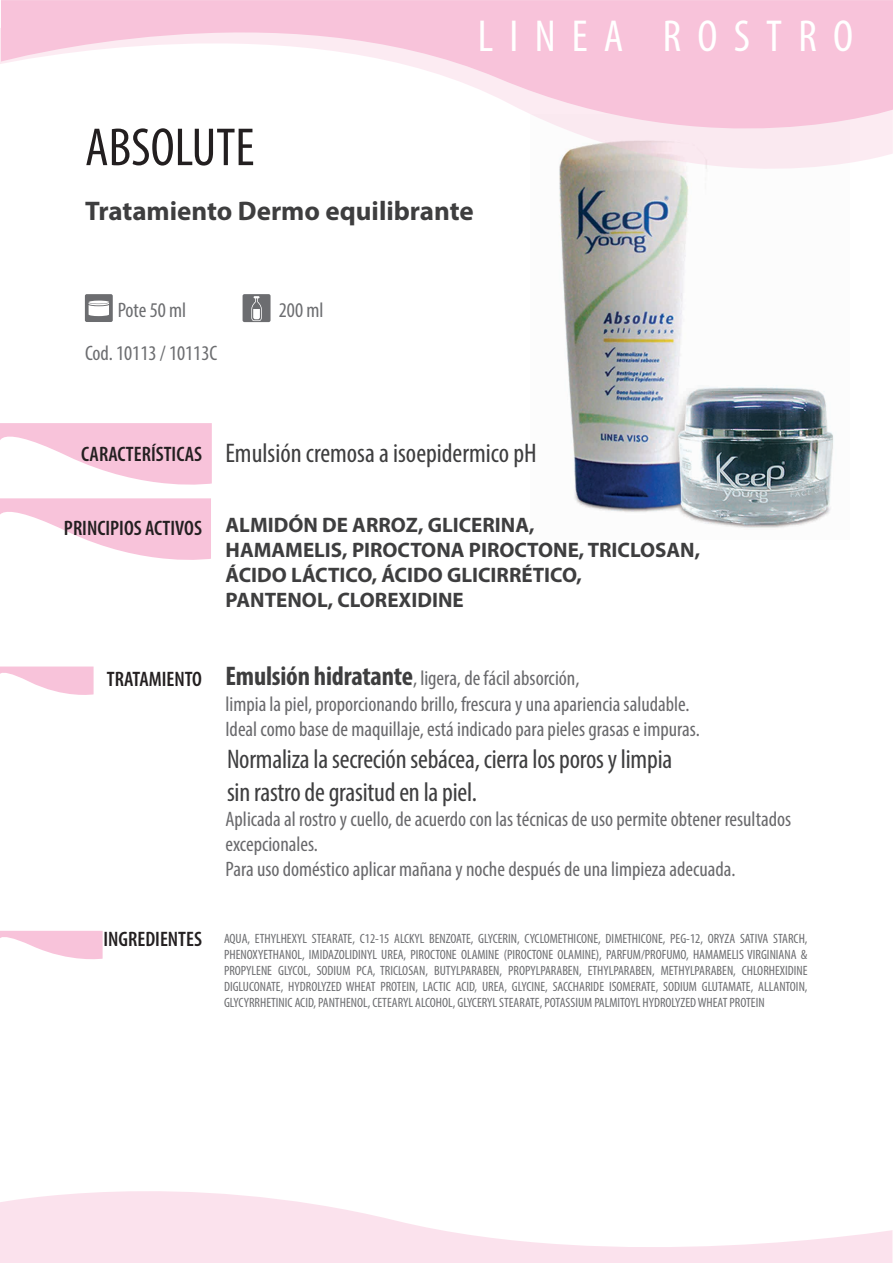
<style>
.page{position:relative;width:893px;height:1263px;background:#fff}
.page>*{position:absolute;margin:0;border:0;box-sizing:border-box;transform-origin:0 0}
.t1{font:condensed 54px "Myriad Pro";color:#231f20}
.t2{font:condensed 45px "Myriad Pro";letter-spacing:.36em;color:#fff}
.t3{font:condensed 27px/32.4px "Myriad Pro";letter-spacing:-.01em;color:#3e3e3f}
.t4{font:700 27px "Myriad Pro";color:#3e3e3f}
.t5{font:condensed 21px/25.2px "Myriad Pro";color:#69696c}
.t6{font:700 21px/25.2px "Myriad Pro";color:#3e3e3f}
.t7{font:600 condensed 21px "Myriad Pro";color:#231f20}
.t8{font:condensed 21px "Myriad Pro";color:#6c6d70}
.t9{font:condensed 13.5px/16.2px "Myriad Pro";color:#6c6d70;text-align:justify}
.s1{font-weight:700;font-size:27px;color:#3e3e3f}
</style>
<div class="page">
<svg style="left:0;top:423px;width:212px;height:137px"></svg>
<svg style="left:0;top:666px;width:94px;height:29px"></svg>
<svg style="left:0;top:930px;width:103px;height:30px"></svg>
<svg style="left:0;top:1191px;width:892px;height:72px;fill:#fbe2ed"></svg>
<img style="left:559px;top:169px;width:275px;height:359px">
<svg style="left:1px;top:0;width:892px;height:169px"></svg>
<svg style="left:85px;top:294px;width:28px;height:28px"></svg>
<svg style="left:243px;top:294px;width:28px;height:28px"></svg>
<h1 class="t1" style="left:85px;top:115px;width:171px">ABSOLUTE</h1>
<h2 class="t2" style="left:478px;top:9px;width:377px">LINEA ROSTRO</h2>
<h3 class="t4" style="left:85px;top:193px;width:390px">Tratamiento Dermo equilibrante</h3>
<h3 class="t8" style="left:118px;top:297px;width:70px">Pote 50 ml</h3>
<h3 class="t8" style="left:279px;top:297px;width:46px">200 ml</h3>
<h3 class="t8" style="left:85px;top:340px;width:134px">Cod. 10113 / 10113C</h3>
<h3 class="t7" style="left:81px;top:443px;width:122px">CARACTERÍSTICAS</h3>
<h3 class="t3" style="left:226px;top:436px;width:313px">Emulsión cremosa a isoepidermico pH</h3>
<h3 class="t7" style="left:64px;top:516px;width:140px">PRINCIPIOS ACTIVOS</h3>
<h3 class="t6" style="left:226px;top:511px;width:476px">ALMIDÓN DE ARROZ, GLICERINA,<br>HAMAMELIS, PIROCTONA PIROCTONE, TRICLOSAN, ÁCIDO LÁCTICO, ÁCIDO GLICIRRÉTICO,<br>PANTENOL, CLOREXIDINE</h3>
<h3 class="t7" style="left:107px;top:668px;width:97px">TRATAMIENTO</h3>
<h3 class="t5" style="left:226px;top:666px;width:476px"><span class="s1">Emulsión hidratante</span>, ligera, de fácil absorción,<br>limpia la piel, proporcionando brillo, frescura y una apariencia saludable.<br>Ideal como base de maquillaje, está indicado para pieles grasas e impuras.</h3>
<h3 class="t3" style="left:227px;top:743px;width:447px">Normaliza la secreción sebácea, cierra los poros y limpia sin rastro de grasitud en la piel.</h3>
<h3 class="t5" style="left:226px;top:806px;width:567px">Aplicada al rostro y cuello, de acuerdo con las técnicas de uso permite obtener resultados excepcionales.<br>Para uso doméstico aplicar mañana y noche después de una limpieza adecuada.</h3>
<h3 class="t7" style="left:104px;top:927px;width:100px">INGREDIENTES</h3>
<p class="t9" style="left:224px;top:930px;width:585px">AQUA, ETHYLHEXYL STEARATE, C12-15 ALCKYL BENZOATE, GLYCERIN, CYCLOMETHICONE, DIMETHICONE, PEG-12, ORYZA SATIVA STARCH, PHENOXYETHANOL, IMIDAZOLIDINYL UREA, PIROCTONE OLAMINE (PIROCTONE OLAMINE), PARFUM/PROFUMO, HAMAMELIS VIRGINIANA &amp; PROPYLENE GLYCOL, SODIUM PCA, TRICLOSAN, BUTYLPARABEN, PROPYLPARABEN, ETHYLPARABEN, METHYLPARABEN, CHLORHEXIDINE DIGLUCONATE, HYDROLYZED WHEAT PROTEIN, LACTIC ACID, UREA, GLYCINE, SACCHARIDE ISOMERATE, SODIUM GLUTAMATE, ALLANTOIN, GLYCYRRHETINIC ACID, PANTHENOL, CETEARYL ALCOHOL, GLYCERYL STEARATE, POTASSIUM PALMITOYL HYDROLYZED WHEAT PROTEIN</p>
</div>
